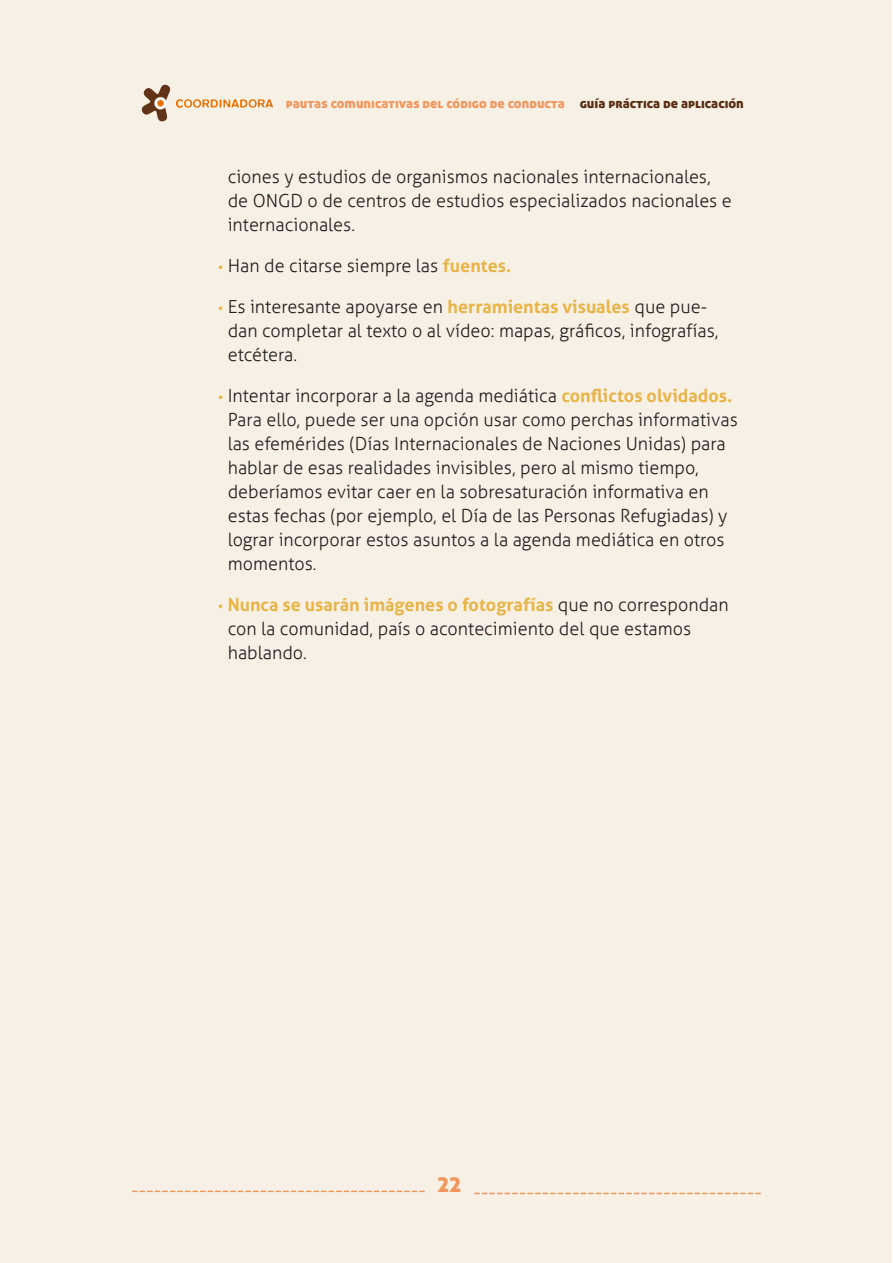
<style>
.page{position:relative;width:893px;height:1263px;background:#fff}
.page>*{position:absolute;margin:0;border:0;box-sizing:border-box;transform-origin:0 0}
.t1{font:22.5px "Aller Display";color:#f0975f}
.t2{font:300 18px/24px "Aller";color:#231f20}
.t3{font:13.5px "Aller Display";color:#f0975f}
.s1{color:#582d14}
.s2{font-weight:400;font-style:italic;font-size:13.5px;color:#e8b448}
.s3{font-weight:700;color:#e8b448}
</style>
<div class="page">
<div style="left:0;top:0;width:892px;height:1263px;background:#f7f1e5"></div>
<svg style="left:475px;top:1193px;width:285px;height:1px"></svg>
<svg style="left:133px;top:1190px;width:291px;height:2px"></svg>
<svg style="left:141px;top:84px;width:132px;height:38px"></svg>
<p class="t3" style="left:286px;top:95px;width:459px">pautas comunicativas del código de conducta <span class="s1">guía práctica de aplicación</span></p>
<p class="t2" style="left:228px;top:165px;width:506px">ciones y estudios de organismos nacionales internacionales, de ONGD o de centros de estudios especializados nacionales e internacionales.</p>
<p class="t2" style="left:217px;top:254px;width:296px"><span class="s2">•</span> Han de citarse siempre las <span class="s3">fuentes.</span></p>
<p class="t2" style="left:228px;top:295px;width:492px;text-indent:-10px"><span class="s2">•</span> Es interesante apoyarse en <span class="s3">herramientas visuales</span> que pue&shy;dan completar al texto o al vídeo: mapas, gráficos, infografías, etcétera.</p>
<p class="t2" style="left:228px;top:384px;width:512px;text-indent:-10px"><span class="s2">•</span> Intentar incorporar a la agenda mediática <span class="s3">conflictos olvidados.<br></span>Para ello, puede ser una opción usar como perchas informativas las efemérides (Días Internacionales de Naciones Unidas) para hablar de esas realidades invisibles, pero al mismo tiempo, deberíamos evitar caer en la sobresaturación informativa en estas fechas (por ejemplo, el Día de las Personas Refugiadas) y lograr incorporar estos asuntos a la agenda mediática en otros momentos.</p>
<p class="t2" style="left:228px;top:593px;width:502px;text-indent:-10px"><span class="s2">•</span> <span class="s3">Nunca se usarán imágenes o fotografías</span> que no correspondan con la comunidad, país o acontecimiento del que estamos hablando.</p>
<p class="t1" style="left:438px;top:1170px;width:25px">22</p>
</div>
